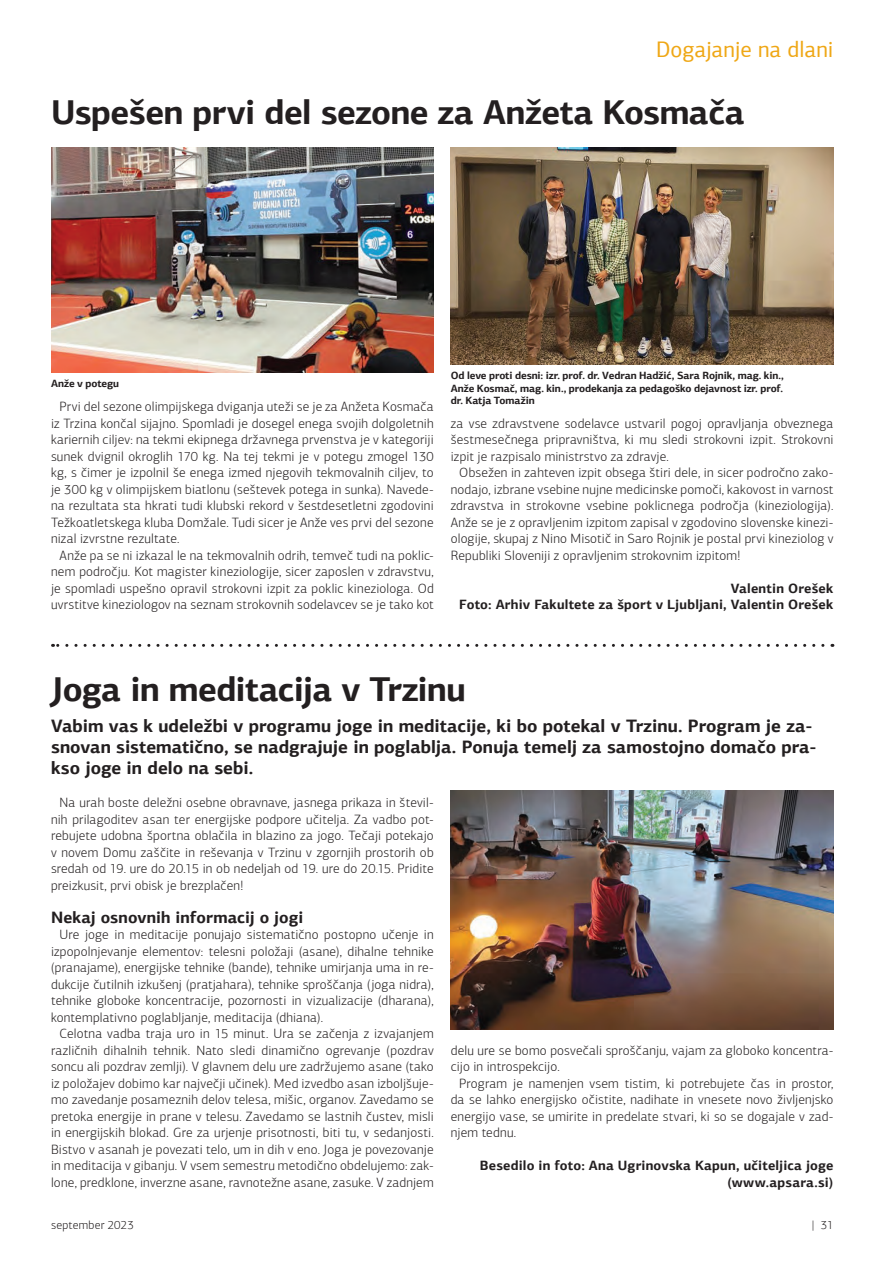
<style>
.page{position:relative;width:893px;height:1263px;background:#fff}
.page>*{position:absolute;margin:0;border:0;box-sizing:border-box;transform-origin:0 0}
.t1{font:700 34.5px "PF Agora Sans Pro";letter-spacing:-.015em;color:#231f20}
.t2{font:22.5px "PF Agora Sans Pro";color:#efa715}
.t3{font:700 18px/21px "PF Agora Sans Pro";color:#231f20}
.t4{font:700 16.5px "PF Agora Sans Pro";letter-spacing:.005em;color:#231f20}
.t5{font:300 13.5px/16.5px "PF Agora Sans Pro";letter-spacing:.01em;color:#231f20;text-align:justify}
.t6{font:700 13.5px/16.5px "PF Agora Sans Pro";letter-spacing:.015em;color:#231f20;text-align:right}
.t7{font:300 12px "PF Agora Sans Pro";letter-spacing:.02em;color:#231f20}
.t8{font:700 10.5px/12.6px "PF Agora Sans Pro";letter-spacing:-.005em;color:#231f20;text-align:justify}
</style>
<div class="page">
<svg style="left:53px;top:644px;width:770px;height:3px"></svg>
<img style="left:451px;top:791px;width:382px;height:238px">
<img style="left:451px;top:147px;width:382px;height:217px">
<img style="left:51px;top:147px;width:383px;height:226px">
<h2 class="t2" style="left:622px;top:35px;width:213px">Pokukajmo k sosedom</h2>
<h2 class="t2" style="left:656px;top:35px;width:179px">Dogajanje na dlani</h2>
<h1 class="t1" style="left:51px;top:90px;width:695px">Uspešen prvi del sezone za Anžeta Kosmača</h1>
<p class="t8" style="left:51px;top:377px;width:70px">Anže v potegu</p>
<p class="t8" style="left:451px;top:369px;width:335px">Od leve proti desni: izr. prof. dr. Vedran Hadžić, Sara Rojnik, mag. kin., Anže Kosmač, mag. kin., prodekanja za pedagoško dejavnost izr. prof. dr. Katja Tomažin</p>
<p class="t5" style="left:51px;top:399px;width:384px;text-indent:9px">Prvi del sezone olimpijskega dviganja uteži se je za Anžeta Kosmača iz Trzina končal sijajno. Spomladi je dosegel enega svojih dolgoletnih kariernih ciljev: na tekmi ekipnega državnega prvenstva je v kategoriji sunek dvignil okroglih 170 kg. Na tej tekmi je v potegu zmogel 130 kg, s čimer je izpolnil še enega izmed njegovih tekmovalnih ciljev, to je 300 kg v olimpijskem biatlonu (seštevek potega in sunka). Navede&shy;na rezultata sta hkrati tudi klubski rekord v šestdesetletni zgodovini Težkoatletskega kluba Domžale. Tudi sicer je Anže ves prvi del sezone nizal izvrstne rezultate.</p>
<p class="t5" style="left:51px;top:547px;width:384px;text-indent:8px">Anže pa se ni izkazal le na tekmovalnih odrih, temveč tudi na poklic&shy;nem področju. Kot magister kineziologije, sicer zaposlen v zdravstvu, je spomladi uspešno opravil strokovni izpit za poklic kineziologa. Od uvrstitve kineziologov na seznam strokovnih sodelavcev se je tako kot</p>
<p class="t5" style="left:451px;top:415px;width:384px">za vse zdravstvene sodelavce ustvaril pogoj opravljanja obveznega šestmesečnega pripravništva, ki mu sledi strokovni izpit. Strokovni izpit je razpisalo ministrstvo za zdravje.</p>
<p class="t5" style="left:451px;top:465px;width:384px;text-indent:8px">Obsežen in zahteven izpit obsega štiri dele, in sicer področno zako&shy;nodajo, izbrane vsebine nujne medicinske pomoči, kakovost in varnost zdravstva in strokovne vsebine poklicnega področja (kineziologija).<br>Anže se je z opravljenim izpitom zapisal v zgodovino slovenske kinezi&shy;ologije, skupaj z Nino Misotič in Saro Rojnik je postal prvi kineziolog v Republiki Sloveniji z opravljenim strokovnim izpitom!</p>
<p class="t6" style="left:459px;top:580px;width:376px">Valentin Orešek<br>Foto: Arhiv Fakultete za šport v Ljubljani, Valentin Orešek</p>
<h1 class="t1" style="left:51px;top:667px;width:416px">Joga in meditacija v Trzinu</h1>
<h3 class="t3" style="left:51px;top:715px;width:767px">Vabim vas k udeležbi v programu joge in meditacije, ki bo potekal v Trzinu. Program je za&shy;snovan sistematično, se nadgrajuje in poglablja. Ponuja temelj za samostojno domačo pra&shy;kso joge in delo na sebi.</h3>
<p class="t5" style="left:51px;top:795px;width:384px;text-indent:8px">Na urah boste deležni osebne obravnave, jasnega prikaza in števil&shy;nih prilagoditev asan ter energijske podpore učitelja. Za vadbo pot&shy;rebujete udobna športna oblačila in blazino za jogo. Tečaji potekajo v novem Domu zaščite in reševanja v Trzinu v zgornjih prostorih ob sredah od 19. ure do 20.15 in ob nedeljah od 19. ure do 20.15. Pridite preizkusit, prvi obisk je brezplačen!</p>
<p class="t4" style="left:51px;top:907px;width:254px">Nekaj osnovnih informacij o jogi</p>
<p class="t5" style="left:51px;top:927px;width:384px;text-indent:9px">Ure joge in meditacije ponujajo sistematično postopno učenje in izpopolnjevanje elementov: telesni položaji (asane), dihalne tehnike (pranajame), energijske tehnike (bande), tehnike umirjanja uma in re&shy;dukcije čutilnih izkušenj (pratjahara), tehnike sproščanja (joga nidra), tehnike globoke koncentracije, pozornosti in vizualizacije (dharana), kontemplativno poglabljanje, meditacija (dhiana).</p>
<p class="t5" style="left:51px;top:1026px;width:384px;text-indent:9px">Celotna vadba traja uro in 15 minut. Ura se začenja z izvajanjem različnih dihalnih tehnik. Nato sledi dinamično ogrevanje (pozdrav soncu ali pozdrav zemlji). V glavnem delu ure zadržujemo asane (tako iz položajev dobimo kar največji učinek). Med izvedbo asan izboljšuje&shy;mo zavedanje posameznih delov telesa, mišic, organov. Zavedamo se pretoka energije in prane v telesu. Zavedamo se lastnih čustev, misli in energijskih blokad. Gre za urjenje prisotnosti, biti tu, v sedanjosti.<br>Bistvo v asanah je povezati telo, um in dih v eno. Joga je povezovanje in meditacija v gibanju. V vsem semestru metodično obdelujemo: zak&shy;lone, predklone, inverzne asane, ravnotežne asane, zasuke. V zadnjem</p>
<p class="t5" style="left:451px;top:1042px;width:384px">delu ure se bomo posvečali sproščanju, vajam za globoko koncentra&shy;cijo in introspekcijo.</p>
<p class="t5" style="left:451px;top:1075px;width:384px;text-indent:9px">Program je namenjen vsem tistim, ki potrebujete čas in prostor, da se lahko energijsko očistite, nadihate in vnesete novo življenjsko energijo vase, se umirite in predelate stvari, ki so se dogajale v zad&shy;njem tednu.</p>
<p class="t6" style="left:480px;top:1157px;width:355px">Besedilo in foto: Ana Ugrinovska Kapun, učiteljica joge (www.apsara.si)</p>
<p class="t7" style="left:51px;top:1218px;width:84px">september 2023</p>
<p class="t7" style="left:812px;top:1218px;width:23px">| 31</p>
</div>
